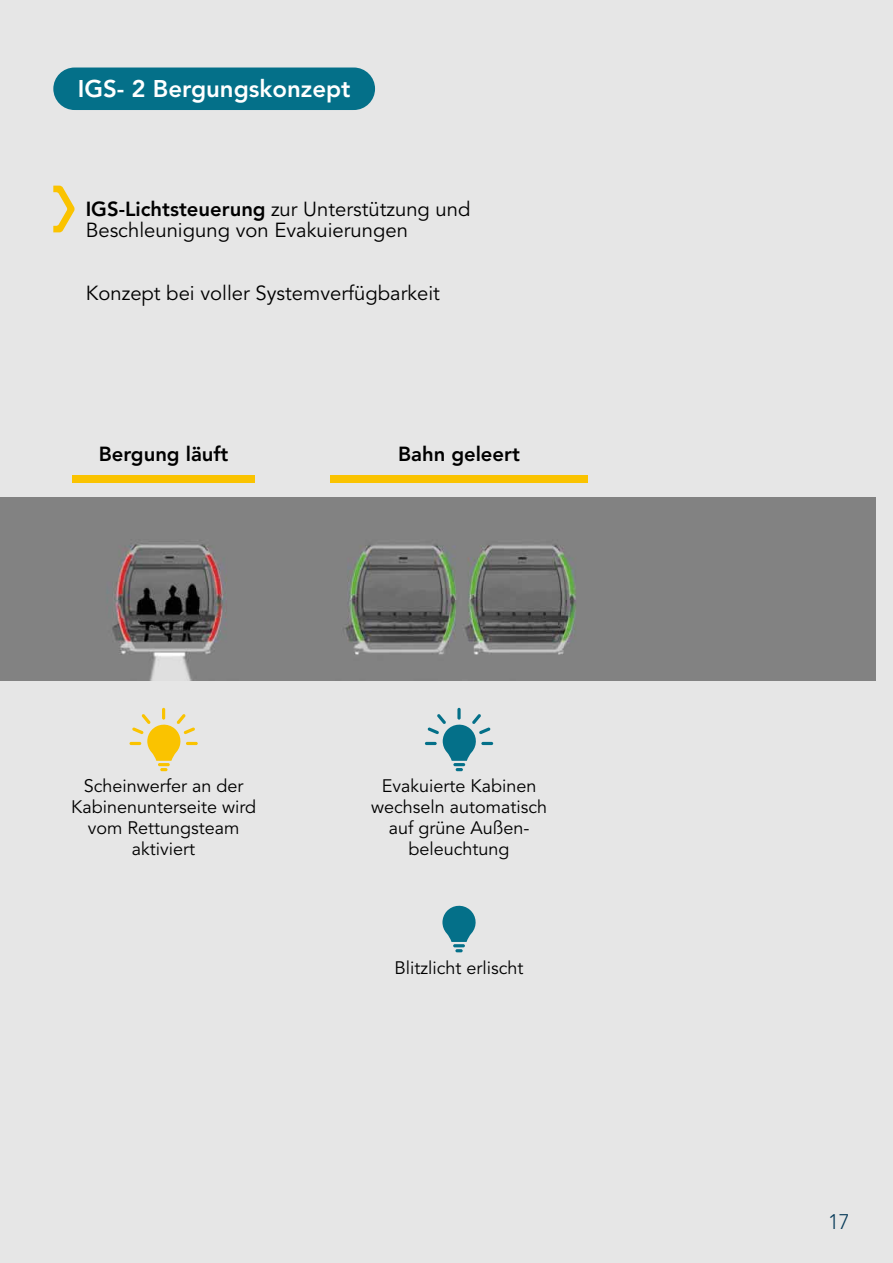
<style>
.page{position:relative;width:893px;height:1263px;background:#e6e6e6}
.page>*{position:absolute;margin:0;border:0;box-sizing:border-box;transform-origin:0 0}
.t1{font:800 24px "Avenir";color:#fff}
.t2{font:300 21px "Avenir";color:#0a3d5b}
.t3{font:20.25px/21px "Avenir LT Std";color:#000}
.t4{font:800 20.25px "Avenir";color:#000}
.t5{font:18px/21px "Avenir LT Std";color:#000;text-align:center}
.s1{font-family:"Avenir";font-weight:800}
</style>
<div class="page">
<div style="left:53px;top:68px;width:322px;height:42px;background:#047089"></div>
<svg style="left:53px;top:186px;width:22px;height:46px"></svg>
<div style="left:330px;top:475px;width:258px;height:8px;background:#fac300"></div>
<div style="left:72px;top:475px;width:183px;height:8px;background:#fac300"></div>
<svg style="left:129px;top:708px;width:69px;height:63px"></svg>
<svg style="left:457px;top:708px;width:4px;height:12px"></svg>
<svg style="left:425px;top:714px;width:68px;height:57px"></svg>
<svg style="left:442px;top:905px;width:34px;height:47px"></svg>
<img style="left:0;top:497px;width:876px;height:183px">
<h1 class="t1" style="left:78px;top:71px;width:274px">IGS- 2 Bergungskonzept</h1>
<p class="t3" style="left:86px;top:199px;width:386px"><span class="s1">IGS-Lichtsteuerung</span> zur Unterstützung und<br>Beschleunigung von Evakuierungen</p>
<p class="t3" style="left:86px;top:283px;width:356px">Konzept bei voller Systemverfügbarkeit</p>
<p class="t4" style="left:99px;top:439px;width:131px">Bergung läuft</p>
<p class="t4" style="left:398px;top:439px;width:123px">Bahn geleert</p>
<p class="t5" style="left:71px;top:776px;width:186px">Scheinwerfer an der<br>Kabinenunterseite wird vom Rettungsteam aktiviert</p>
<p class="t5" style="left:371px;top:776px;width:178px">Evakuierte Kabinen wechseln automatisch auf grüne Außen&shy;beleuchtung</p>
<p class="t5" style="left:395px;top:957px;width:130px">Blitzlicht erlischt</p>
<p class="t2" style="left:828px;top:1206px;width:23px">17</p>
</div>
